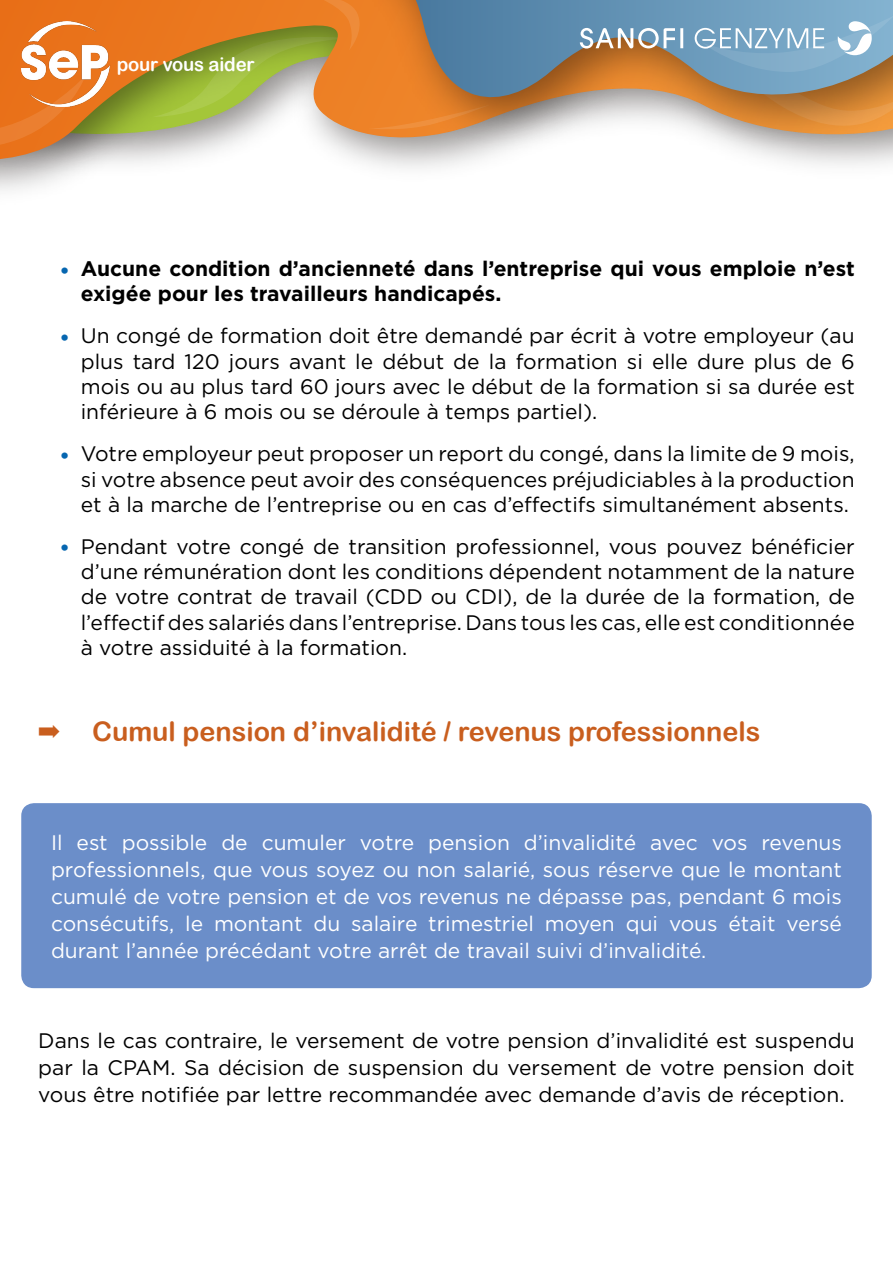
<style>
.page{position:relative;width:893px;height:1263px;background:#fff}
.page>*{position:absolute;margin:0;border:0;box-sizing:border-box;transform-origin:0 0}
.t1{font:27px "Arial Rounded MT Bold";color:#c95e1e}
.t2{font:21px/25.2px "Gotham";color:#000;text-align:justify}
.t3{font:21px/27px "Gotham";color:#fff;text-align:justify}
.t4{font:700 21px/25.2px "Gotham";color:#000}
.t5{font:19.2px "Arial Rounded MT Bold";letter-spacing:-.01em;color:#fff}
.s1{color:#0666b0}
.s2{font-weight:700;color:#0666b0}
</style>
<div class="page">
<svg style="left:0;top:0;width:288px;height:160px;background:#d0a56e"></svg>
<svg style="left:0;top:75px;width:86px;height:72px;background:#dd7729"></svg>
<svg style="left:153px;top:0;width:148px;height:117px;background:#b99d41"></svg>
<img style="left:301px;top:0;width:592px;height:166px">
<svg style="left:405px;top:0;width:488px;height:113px;background:#8b8882"></svg>
<svg style="left:580px;top:28px;width:103px;height:21px"></svg>
<svg style="left:695px;top:15px;width:198px;height:111px;background:#9e9e95"></svg>
<img style="left:21px;top:21px;width:90px;height:85px">
<div style="left:21px;top:803px;width:851px;height:185px;background:#6b8ec9;border-radius:13px"></div>
<p class="t5" style="left:117px;top:53px;width:139px">pour vous aider</p>
<p class="t4" style="left:81px;top:256px;width:775px;text-indent:-21px"><span class="s1">•</span> Aucune condition d’ancienneté dans l’entreprise qui vous emploie n’est exigée pour les travailleurs handicapés.</p>
<p class="t2" style="left:81px;top:323px;width:775px;text-indent:-21px"><span class="s2">•</span> Un congé de formation doit être demandé par écrit à votre employeur (au plus tard 120 jours avant le début de la formation si elle dure plus de 6 mois ou au plus tard 60 jours avec le début de la formation si sa durée est inférieure à 6 mois ou se déroule à temps partiel).</p>
<p class="t2" style="left:81px;top:441px;width:775px;text-indent:-21px"><span class="s2">•</span> Votre employeur peut proposer un report du congé, dans la limite de 9 mois, si votre absence peut avoir des conséquences préjudiciables à la production et à la marche de l’entreprise ou en cas d’effectifs simultanément absents.</p>
<p class="t2" style="left:81px;top:533px;width:775px;text-indent:-21px"><span class="s2">•</span> Pendant votre congé de transition professionnel, vous pouvez bénéficier d’une rémunération dont les conditions dépendent notamment de la nature de votre contrat de travail (CDD ou CDI), de la durée de la formation, de l’effectif des salariés dans l’entreprise. Dans tous les cas, elle est conditionnée à votre assiduité à la formation.</p>
<p class="t1" style="left:38px;top:715px;width:724px">➡ Cumul pension d’invalidité / revenus professionnels</p>
<p class="t3" style="left:51px;top:828px;width:792px">Il est possible de cumuler votre pension d’invalidité avec vos revenus professionnels, que vous soyez ou non salarié, sous réserve que le montant cumulé de votre pension et de vos revenus ne dépasse pas, pendant 6 mois consécutifs, le montant du salaire trimestriel moyen qui vous était versé durant l’année précédant votre arrêt de travail suivi d’invalidité.</p>
<p class="t2" style="left:38px;top:1026px;width:818px;line-height:27px">Dans le cas contraire, le versement de votre pension d’invalidité est suspendu par la CPAM. Sa décision de suspension du versement de votre pension doit vous être notifiée par lettre recommandée avec demande d’avis de réception.</p>
</div>
